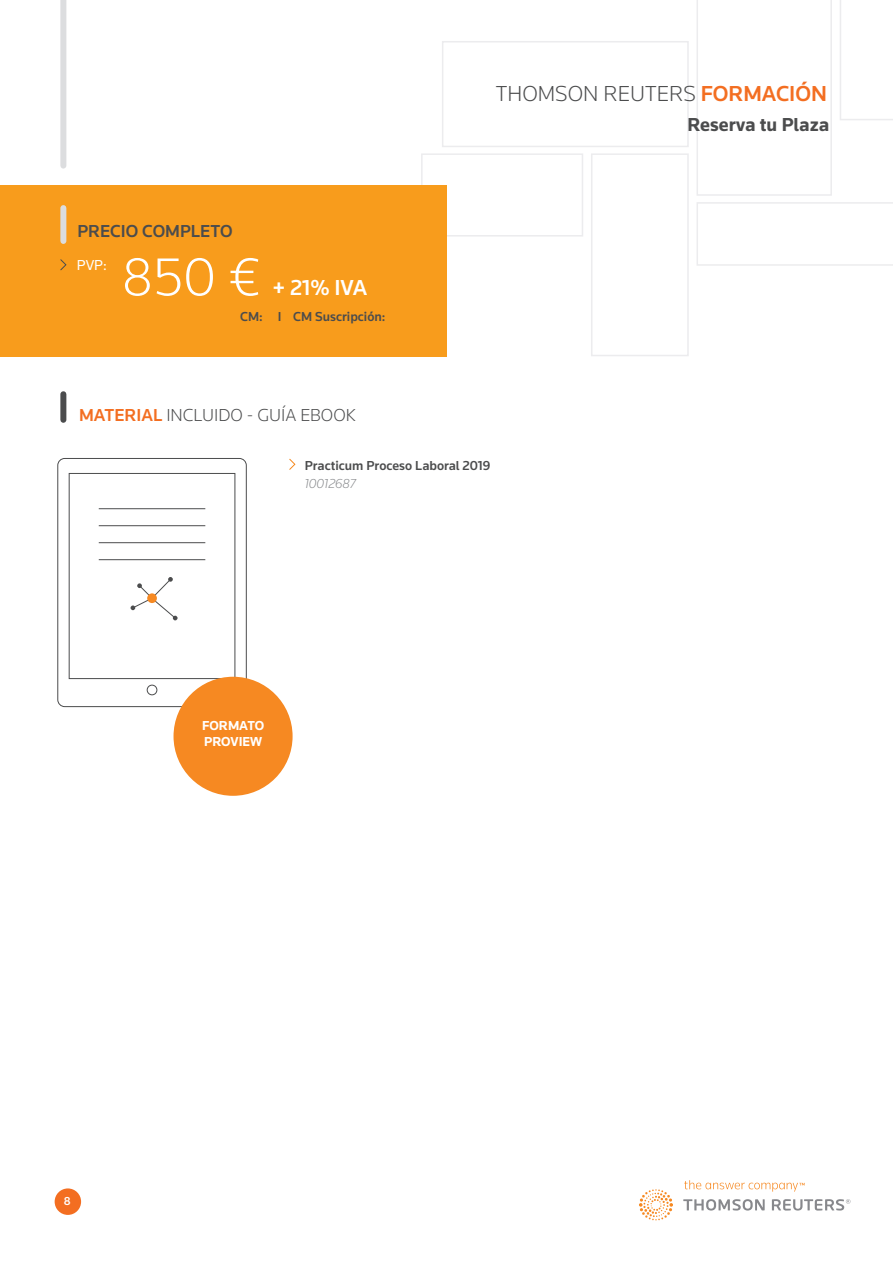
<style>
.page{position:relative;width:893px;height:1263px;background:#fff}
.page>*{position:absolute;margin:0;border:0;box-sizing:border-box;transform-origin:0 0}
.t1{font:300 55.35px "Knowledge";color:#fff}
.t2{font:300 22.5px "Knowledge";color:#4b4c4d}
.t3{font:500 22.5px "Knowledge";color:#fff}
.t4{font:700 19.5px "Knowledge";color:#4b4c4d}
.t5{font:300 18px "Knowledge";color:#4b4c4d}
.t6{font:500 18px "Knowledge";color:#4b4c4d}
.t7{font:15px "Knowledge";color:#fff}
.t8{font:500 13.5px "Knowledge";color:#4b4c4d}
.t9{font:700 13.5px/16.5px "Knowledge";color:#fff}
.t10{font:italic 300 13.5px "Knowledge";color:#86888b}
.t11{font:500 12px "Knowledge";color:#fff}
.s1{font-weight:500;color:#f36e21}
</style>
<div class="page">
<svg style="left:420px;top:0;width:473px;height:357px"></svg>
<div style="left:55px;top:1188px;width:26px;height:27px;background:#f36e21;border-radius:50%"></div>
<svg style="left:639px;top:1180px;width:211px;height:40px"></svg>
<div style="left:0;top:185px;width:446px;height:171px;background:#f89c1c"></div>
<svg style="left:60px;top:259px;width:7px;height:12px"></svg>
<div style="left:60px;top:394px;width:6px;height:26px;background:#4b4c4d"></div>
<div style="left:57px;top:458px;width:190px;height:249px;border:1px solid #4b4c4d;border-radius:7px"></div>
<div style="left:69px;top:473px;width:166px;height:206px;border:1px solid #4b4c4d"></div>
<div style="left:147px;top:685px;width:10px;height:10px;border:1px solid #4b4c4d;border-radius:50%"></div>
<hr style="left:99px;top:508px;width:106px;height:1px;background:#4b4c4d">
<hr style="left:99px;top:525px;width:106px;height:1px;background:#4b4c4d">
<hr style="left:99px;top:542px;width:106px;height:1px;background:#4b4c4d">
<hr style="left:99px;top:559px;width:106px;height:1px;background:#4b4c4d">
<svg style="left:131px;top:577px;width:47px;height:43px"></svg>
<div style="left:147px;top:593px;width:10px;height:10px;background:#f68922;border-radius:50%"></div>
<div style="left:174px;top:677px;width:119px;height:119px;background:#f68922;border-radius:50%"></div>
<svg style="left:289px;top:458px;width:7px;height:12px"></svg>
<div style="left:60px;top:208px;width:6px;height:33px;background:#dcdddf"></div>
<div style="left:60px;top:0;width:6px;height:166px;background:#dcdddf"></div>
<h3 class="t6" style="left:77px;top:220px;width:157px">PRECIO COMPLETO</h3>
<h1 class="t1" style="left:122px;top:243px;width:140px">850 €</h1>
<p class="t7" style="left:77px;top:256px;width:31px">PVP:</p>
<h2 class="t3" style="left:273px;top:274px;width:96px">+ 21% IVA</h2>
<p class="t8" style="left:240px;top:308px;width:147px">CM: I CM Suscripción:</p>
<h3 class="t5" style="left:79px;top:404px;width:278px"><span class="s1">MATERIAL</span> INCLUIDO - GUÍA EBOOK</h3>
<h2 class="t2" style="left:496px;top:80px;width:333px">THOMSON REUTERS <span class="s1">FORMACIÓN</span></h2>
<h3 class="t4" style="left:687px;top:112px;width:143px">Reserva tu Plaza</h3>
<p class="t8" style="left:305px;top:457px;width:187px">Practicum Proceso Laboral 2019</p>
<p class="t10" style="left:305px;top:475px;width:52px">10012687</p>
<p class="t9" style="left:202px;top:716px;width:64px">FORMATO<br>PROVIEW</p>
<p class="t11" style="left:64px;top:1193px;width:8px">8</p>
</div>
